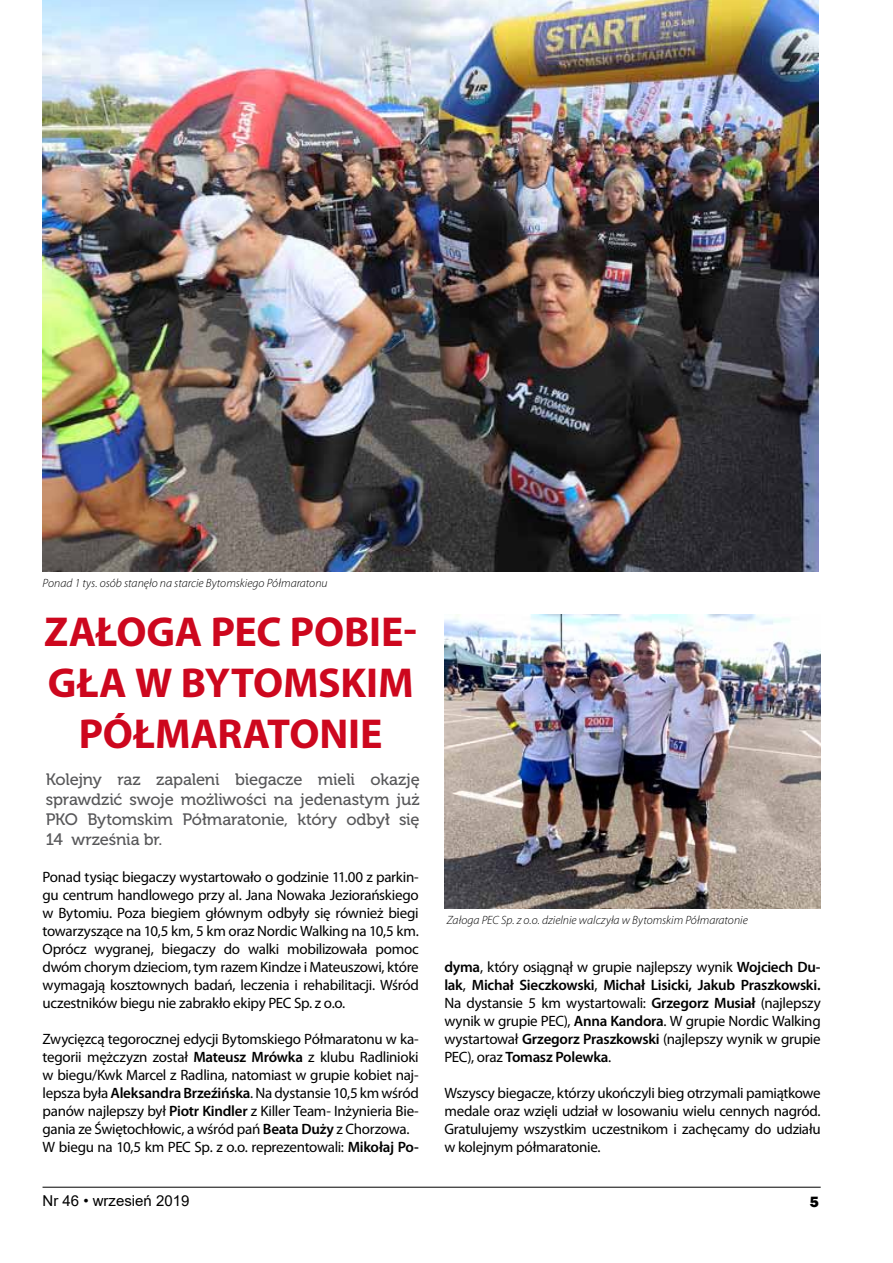
<style>
.page{position:relative;width:893px;height:1263px;background:#fff}
.page>*{position:absolute;margin:0;border:0;box-sizing:border-box;transform-origin:0 0}
.t1{font:700 42px/51px "Myriad Pro";letter-spacing:-.005em;color:#cd071e;text-align:center}
.t2{font:16.5px/19.8px "Museo 500";letter-spacing:-.015em;color:#58585a;text-align:justify}
.t3{font:15px/18px "Myriad Pro";letter-spacing:-.02em;color:#000;text-align:justify}
.t4{font:15px "Arial";color:#000}
.t5{font:800 15px "Frankfurt Gothic";color:#000}
.t6{font:italic 300 12px "Myriad Pro";letter-spacing:.005em;color:#000}
.s1{font-weight:600}
</style>
<div class="page">
<hr style="left:43px;top:1187px;width:778px;height:1px;background:#000">
<img style="left:43px;top:0;width:775px;height:572px">
<img style="left:444px;top:614px;width:377px;height:294px">
<p class="t6" style="left:43px;top:576px;width:287px">Ponad 1 tys. osób stanęło na starcie Bytomskiego Półmaratonu</p>
<h1 class="t1" style="left:44px;top:605px;width:374px">ZAŁOGA PEC POBIE-<br>GŁA W BYTOMSKIM<br>PÓŁMARATONIE</h1>
<p class="t2" style="left:46px;top:770px;width:375px">Kolejny raz zapaleni biegacze mieli okazję sprawdzić swoje możliwości na jedenastym już PKO Bytomskim Półmaratonie, który odbył się 14 września br.</p>
<p class="t3" style="left:43px;top:868px;width:378px">Ponad tysiąc biegaczy wystartowało o godzinie 11.00 z parkin&shy;gu centrum handlowego przy al. Jana Nowaka Jeziorańskiego w Bytomiu. Poza biegiem głównym odbyły się również biegi towarzyszące na 10,5 km, 5 km oraz Nordic Walking na 10,5 km.<br>Oprócz wygranej, biegaczy do walki mobilizowała pomoc dwóm chorym dzieciom, tym razem Kindze i Mateuszowi, które wymagają kosztownych badań, leczenia i rehabilitacji. Wśród uczestników biegu nie zabrakło ekipy PEC Sp. z o.o.</p>
<p class="t3" style="left:43px;top:1030px;width:378px;text-align:left">Zwycięzcą tegorocznej edycji Bytomskiego Półmaratonu w ka&shy;tegorii mężczyzn został <span class="s1">Mateusz Mrówka</span> z klubu Radlinioki w biegu/Kwk Marcel z Radlina, natomiast w grupie kobiet naj&shy;lepsza była <span class="s1">Aleksandra Brzeźińska</span>. Na dystansie 10,5 km wśród panów najlepszy był <span class="s1">Piotr Kindler</span> z Killer Team- Inżynieria Bie&shy;gania ze Świętochłowic, a wśród pań <span class="s1">Beata Duży</span> z Chorzowa.<br>W biegu na 10,5 km PEC Sp. z o.o. reprezentowali: <span class="s1">Mikołaj Po-</span></p>
<p class="t6" style="left:447px;top:913px;width:303px">Załoga PEC Sp. z o.o. dzielnie walczyła w Bytomskim Półmaratonie</p>
<p class="t3" style="left:444px;top:958px;width:378px"><span class="s1">dyma</span>, który osiągnął w grupie najlepszy wynik <span class="s1">Wojciech Du&shy;lak</span>, <span class="s1">Michał Sieczkowski</span>, <span class="s1">Michał Lisicki, Jakub Praszkowski.<br></span>Na dystansie 5 km wystartowali: <span class="s1">Grzegorz Musiał</span> (najlepszy wynik w grupie PEC), <span class="s1">Anna Kandora</span>. W grupie Nordic Walking wystartował <span class="s1">Grzegorz Praszkowski</span> (najlepszy wynik w grupie PEC), oraz <span class="s1">Tomasz Polewka</span>.</p>
<p class="t3" style="left:444px;top:1084px;width:378px">Wszyscy biegacze, którzy ukończyli bieg otrzymali pamiątkowe medale oraz wzięli udział w losowaniu wielu cennych nagród.<br>Gratulujemy wszystkim uczestnikom i zachęcamy do udziału w kolejnym półmaratonie.</p>
<p class="t4" style="left:43px;top:1190px;width:148px">Nr 46 • wrzesień 2019</p>
<p class="t5" style="left:810px;top:1193px;width:10px">5</p>
</div>
